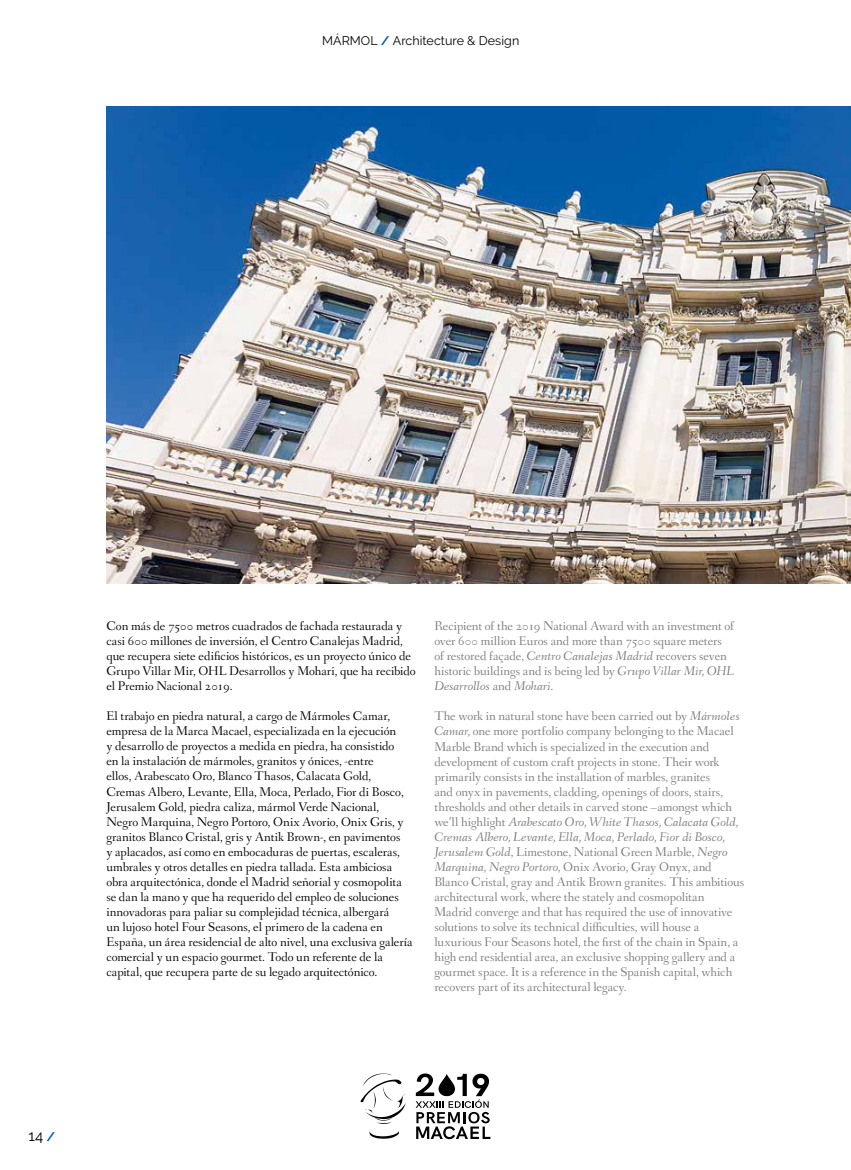
<style>
.page{position:relative;width:851px;height:1170px;background:#fff}
.page>*{position:absolute;margin:0;border:0;box-sizing:border-box;transform-origin:0 0}
.t1{font:15px "Raleway";color:#000}
.t2{font:13.12px/15px "Fanwood";letter-spacing:-.005em;color:#7b7b7a}
.t3{font:13.12px/15px "Fanwood";letter-spacing:-.005em;color:#000}
.t4{font:12.5px "Raleway";letter-spacing:.005em;color:#000}
.s1{font-weight:700;color:#005cb8}
.s2{font-style:italic}
.s3{font-weight:700;font-size:12.5px;color:#005cb8}
</style>
<div class="page">
<svg style="left:415px;top:1073px;width:75px;height:65px"></svg>
<svg style="left:369px;top:1131px;width:30px;height:7px"></svg>
<svg style="left:360px;top:1073px;width:45px;height:50px"></svg>
<img style="left:106px;top:106px;width:744px;height:477px">
<p class="t4" style="left:322px;top:33px;width:198px">MÁRMOL <span class="s1">/</span> Architecture &amp; Design</p>
<p class="t3" style="left:106px;top:619px;width:310px">Con más de 7500 metros cuadrados de fachada restaurada y casi 600 millones de inversión, el Centro Canalejas Madrid, que recupera siete edificios históricos, es un proyecto único de Grupo Villar Mir, OHL Desarrollos y Mohari, que ha recibido el Premio Nacional 2019.</p>
<p class="t3" style="left:106px;top:709px;width:308px">El trabajo en piedra natural, a cargo de Mármoles Camar, empresa de la Marca Macael, especializada en la ejecución<br>y desarrollo de proyectos a medida en piedra, ha consistido<br>en la instalación de mármoles, granitos y ónices, -entre<br>ellos, Arabescato Oro, Blanco Thasos, Calacata Gold, Cremas Albero, Levante, Ella, Moca, Perlado, Fior di Bosco, Jerusalem Gold, piedra caliza, mármol Verde Nacional, Negro Marquina, Negro Portoro, Onix Avorio, Onix Gris, y granitos Blanco Cristal, gris y Antik Brown-, en pavimentos<br>y aplacados, así como en embocaduras de puertas, escaleras, umbrales y otros detalles en piedra tallada. Esta ambiciosa obra arquitectónica, donde el Madrid señorial y cosmopolita se dan la mano y que ha requerido del empleo de soluciones innovadoras para paliar su complejidad técnica, albergará<br>un lujoso hotel Four Seasons, el primero de la cadena en España, un área residencial de alto nivel, una exclusiva galería comercial y un espacio gourmet. Todo un referente de la capital, que recupera parte de su legado arquitectónico.</p>
<p class="t2" style="left:434px;top:619px;width:301px">Recipient of the 2019 National Award with an investment of over 600 million Euros and more than 7500 square meters of restored façade, <span class="s2">Centro Canalejas Madrid</span> recovers seven historic buildings and is being led by <span class="s2">Grupo Villar Mir, OHL Desarrollos</span> and <span class="s2">Mohari</span>.</p>
<p class="t2" style="left:434px;top:709px;width:311px">The work in natural stone have been carried out by <span class="s2">Mármoles Camar</span>, one more portfolio company belonging to the Macael Marble Brand which is specialized in the execution and development of custom craft projects in stone. Their work primarily consists in the installation of marbles, granites<br>and onyx in pavements, cladding, openings of doors, stairs, thresholds and other details in carved stone –amongst which we’ll highlight <span class="s2">Arabescato Oro, White Thasos, Calacata Gold, Cremas Albero, Levante, Ella, Moca, Perlado, Fior di Bosco, Jerusalem Gold</span>, Limestone, National Green Marble, <span class="s2">Negro Marquina, Negro Portoro</span>, Onix Avorio, Gray Onyx, and Blanco Cristal, gray and Antik Brown granites. This ambitious architectural work, where the stately and cosmopolitan Madrid converge and that has required the use of innovative solutions to solve its technical difficulties, will house a luxurious Four Seasons hotel, the first of the chain in Spain, a high end residential area, an exclusive shopping gallery and a gourmet space. It is a reference in the Spanish capital, which recovers part of its architectural legacy.</p>
<p class="t1" style="left:28px;top:1126px;width:28px">14 <span class="s3">/</span></p>
</div>
